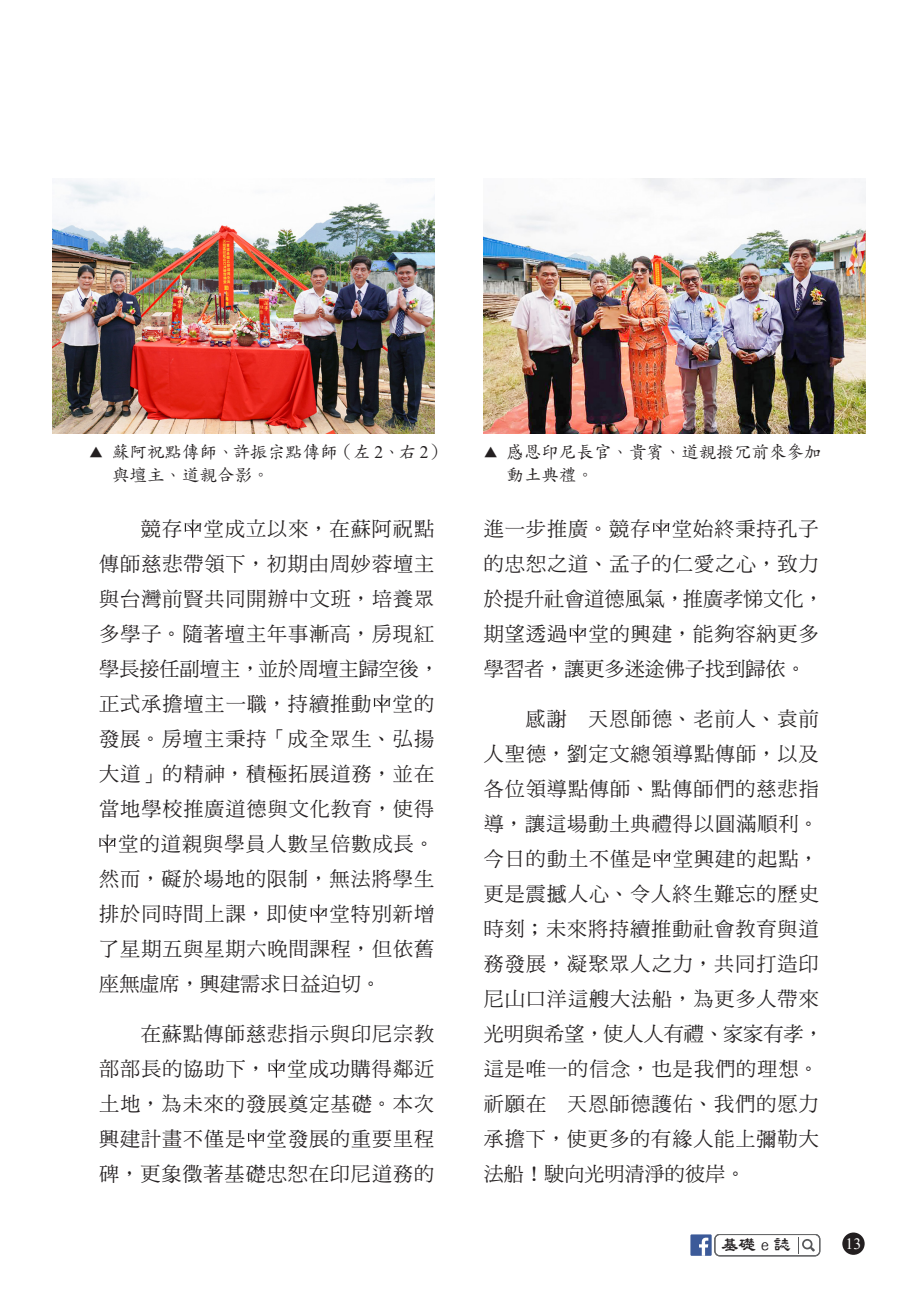
<style>
.page{position:relative;width:918px;height:1290px;background:#fff}
.page>*{position:absolute;margin:0;border:0;box-sizing:border-box;transform-origin:0 0}
._03_內文樣式{font:20.12px/35px "DF Ming Std W5";letter-spacing:.045em;color:#231f20}
._03_內文樣式-2{font:20.12px "DF Ming Std W5";color:#231f20}
.照片說明{font:17.5px/22.8px "DF Kai Shu Std W5";color:#231f20}
.t1{font:700 17.5px "AR Li Shu B5";color:#231f20}
.t2{font:15.75px "Times New Roman";color:#fff}
.s1{font-size:14px}
.s2{font-family:"Times New Roman"}
</style>
<div class="page">
<div style="left:842px;top:1232px;width:22px;height:23px;background:#231f20;border-radius:50%"></div>
<svg style="left:798px;top:1237px;width:17px;height:16px"></svg>
<div style="left:690px;top:1234px;width:21px;height:22px;background:#3c5a99"></div>
<svg style="left:699px;top:1237px;width:9px;height:19px"></svg>
<div style="left:715px;top:1234px;width:105px;height:22px;border:1px solid #57585a;border-radius:5px"></div>
<div style="left:715px;top:1234px;width:104px;height:21px;border:1px solid #57585a;border-radius:5px"></div>
<svg style="left:185px;top:519px;width:16px;height:19px"></svg>
<svg style="left:374px;top:694px;width:16px;height:19px"></svg>
<svg style="left:99px;top:834px;width:17px;height:19px"></svg>
<svg style="left:310px;top:904px;width:17px;height:19px"></svg>
<svg style="left:268px;top:1059px;width:17px;height:19px"></svg>
<svg style="left:248px;top:1129px;width:17px;height:19px"></svg>
<svg style="left:653px;top:519px;width:17px;height:19px"></svg>
<svg style="left:569px;top:624px;width:17px;height:19px"></svg>
<svg style="left:654px;top:849px;width:16px;height:19px"></svg>
<img style="left:52px;top:179px;width:382px;height:254px">
<img style="left:484px;top:179px;width:382px;height:254px">
<p class="照片說明" style="left:112px;top:440px;width:335px;text-indent:-23px"><span class="s1">▲</span> 蘇阿祝點傳師、許振宗點傳師（左 <span class="s2">2</span>、右 <span class="s2">2</span>）與壇主、道親合影。</p>
<p class="照片說明" style="left:506px;top:440px;width:316px;text-indent:-23px"><span class="s1">▲</span> 感恩印尼長官、貴賓、道親撥冗前來參加動土典禮。</p>
<p class="_03_內文樣式" style="left:141px;top:511px;width:295px">競存 堂成立以來，在蘇阿祝點</p>
<p class="_03_內文樣式" style="left:99px;top:546px;width:336px">傳師慈悲帶領下，初期由周妙蓉壇主</p>
<p class="_03_內文樣式" style="left:99px;top:581px;width:336px">與台灣前賢共同開辦中文班，培養眾</p>
<p class="_03_內文樣式" style="left:99px;top:616px;width:336px">多學子。隨著壇主年事漸高，房現紅</p>
<p class="_03_內文樣式-2" style="left:99px;top:658px;width:341px">學長接任副壇主，並於周壇主歸空後，</p>
<p class="_03_內文樣式" style="left:99px;top:686px;width:336px">正式承擔壇主一職，持續推動 堂的</p>
<p class="_03_內文樣式" style="left:99px;top:721px;width:336px">發展。房壇主秉持「成全眾生、弘揚</p>
<p class="_03_內文樣式" style="left:99px;top:756px;width:336px">大道」的精神，積極拓展道務，並在</p>
<p class="_03_內文樣式" style="left:99px;top:791px;width:336px">當地學校推廣道德與文化教育，使得</p>
<p class="_03_內文樣式" style="left:119px;top:826px;width:317px">堂的道親與學員人數呈倍數成長。</p>
<p class="_03_內文樣式" style="left:99px;top:861px;width:336px">然而，礙於場地的限制，無法將學生</p>
<p class="_03_內文樣式" style="left:99px;top:896px;width:336px">排於同時間上課，即使 堂特別新增</p>
<p class="_03_內文樣式" style="left:99px;top:931px;width:336px">了星期五與星期六晚間課程，但依舊</p>
<p class="_03_內文樣式-2" style="left:99px;top:973px;width:283px">座無虛席，興建需求日益迫切。</p>
<p class="_03_內文樣式" style="left:99px;top:1016px;width:336px;text-align:justify;text-indent:42px">在蘇點傳師慈悲指示與印尼宗教部部長的協助下， 堂成功購得鄰近土地，為未來的發展奠定基礎。本次興建計畫不僅是 堂發展的重要里程碑，更象徵著基礎忠恕在印尼道務的</p>
<p class="_03_內文樣式" style="left:484px;top:511px;width:341px">進一步推廣。競存 堂始終秉持孔子的忠恕之道、孟子的仁愛之心，致力於提升社會道德風氣，推廣孝悌文化，期望透過 堂的興建，能夠容納更多學習者，讓更多迷途佛子找到歸依。</p>
<p class="_03_內文樣式" style="left:484px;top:701px;width:341px;text-indent:42px">感謝　天恩師德、老前人、袁前人聖德，劉定文總領導點傳師，以及各位領導點傳師、點傳師們的慈悲指導，讓這場動土典禮得以圓滿順利。今日的動土不僅是 堂興建的起點，更是震撼人心、令人終生難忘的歷史時刻；未來將持續推動社會教育與道務發展，凝聚眾人之力，共同打造印尼山口洋這艘大法船，為更多人帶來光明與希望，使人人有禮、家家有孝，這是唯一的信念，也是我們的理想。祈願在　天恩師德護佑、我們的愿力承擔下，使更多的有緣人能上彌勒大法船！駛向光明清淨的彼岸。</p>
<p class="t1" style="left:721px;top:1236px;width:71px">基礎e誌</p>
<p class="t2" style="left:845px;top:1232px;width:17px">13</p>
</div>
